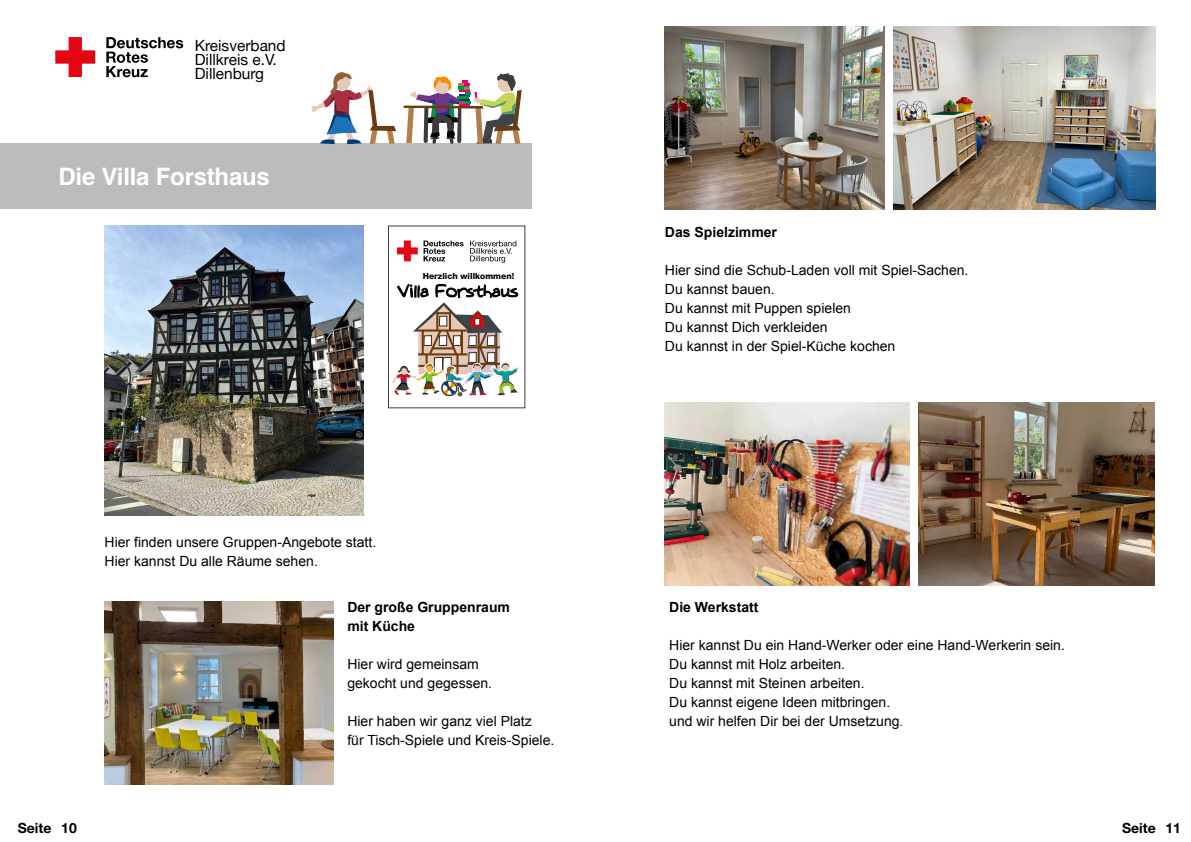
<style>
.page{position:relative;width:1191px;height:842px;background:#fff}
.page>*{position:absolute;margin:0;border:0;box-sizing:border-box;transform-origin:0 0}
.t1{font:700 24px "Helvetica";letter-spacing:-.01em;color:#fff}
.t2{font:15.4px/14.4px "Helvetica Neue";color:#000}
.t3{font:14px/19px "Arial";color:#000}
.t4{font:700 14px/19px "Arial";color:#000}
.t5{font:700 14px "Helvetica Neue";color:#000}
.t6{font:800 8.5px "Helvetica Neue";color:#000}
.s1{font-size:12px}
</style>
<div class="page">
<svg style="left:55px;top:37px;width:40px;height:40px"></svg>
<svg style="left:106px;top:37px;width:77px;height:40px"></svg>
<img style="left:105px;top:226px;width:258px;height:290px">
<img style="left:105px;top:602px;width:228px;height:182px">
<svg style="left:397px;top:240px;width:66px;height:21px"></svg>
<svg style="left:470px;top:241px;width:46px;height:22px"></svg>
<svg style="left:392px;top:284px;width:127px;height:112px"></svg>
<div style="left:0;top:143px;width:531px;height:66px;background:#bcbcbc"></div>
<svg style="left:311px;top:72px;width:85px;height:72px"></svg>
<svg style="left:403px;top:73px;width:119px;height:71px"></svg>
<img style="left:665px;top:403px;width:244px;height:182px">
<img style="left:918px;top:403px;width:237px;height:182px">
<img style="left:665px;top:27px;width:219px;height:182px">
<img style="left:893px;top:27px;width:262px;height:182px">
<p class="t2" style="left:195px;top:39px;width:92px">Kreisverband<br>Dillkreis e.V.<br>Dillenburg</p>
<h1 class="t1" style="left:59px;top:162px;width:213px">Die Villa Forsthaus</h1>
<p class="t6" style="left:423px;top:271px;width:93px">Herzlich willkommen!</p>
<p class="t3" style="left:105px;top:532px;width:273px">Hier finden unsere Gruppen-Angebote statt.<br>Hier kannst Du alle Räume sehen.</p>
<p class="t4" style="left:347px;top:598px;width:164px">Der große Gruppenraum mit Küche</p>
<p class="t3" style="left:347px;top:654px;width:146px">Hier wird gemeinsam gekocht und gegessen.</p>
<p class="t3" style="left:347px;top:711px;width:208px">Hier haben wir ganz viel Platz<br>für Tisch-Spiele und Kreis-Spiele.</p>
<p class="t4" style="left:665px;top:223px;width:114px">Das Spielzimmer</p>
<p class="t3" style="left:665px;top:261px;width:305px">Hier sind die Schub-Laden voll mit Spiel-Sachen.<br>Du kannst bauen.<br>Du kannst mit Puppen spielen<br>Du kannst Dich verkleiden<br>Du kannst in der Spiel-Küche kochen</p>
<p class="t4" style="left:669px;top:598px;width:91px">Die Werkstatt</p>
<p class="t3" style="left:669px;top:635px;width:397px">Hier kannst Du ein Hand-Werker oder eine Hand-Werkerin sein.<br>Du kannst mit Holz arbeiten.<br>Du kannst mit Steinen arbeiten.<br>Du kannst eigene Ideen mitbringen.<br>und wir helfen Dir bei der Umsetzung<span class="s1">.</span></p>
<p class="t5" style="left:18px;top:817px;width:60px">Seite 10</p>
<p class="t5" style="left:1122px;top:817px;width:60px">Seite 11</p>
</div>
